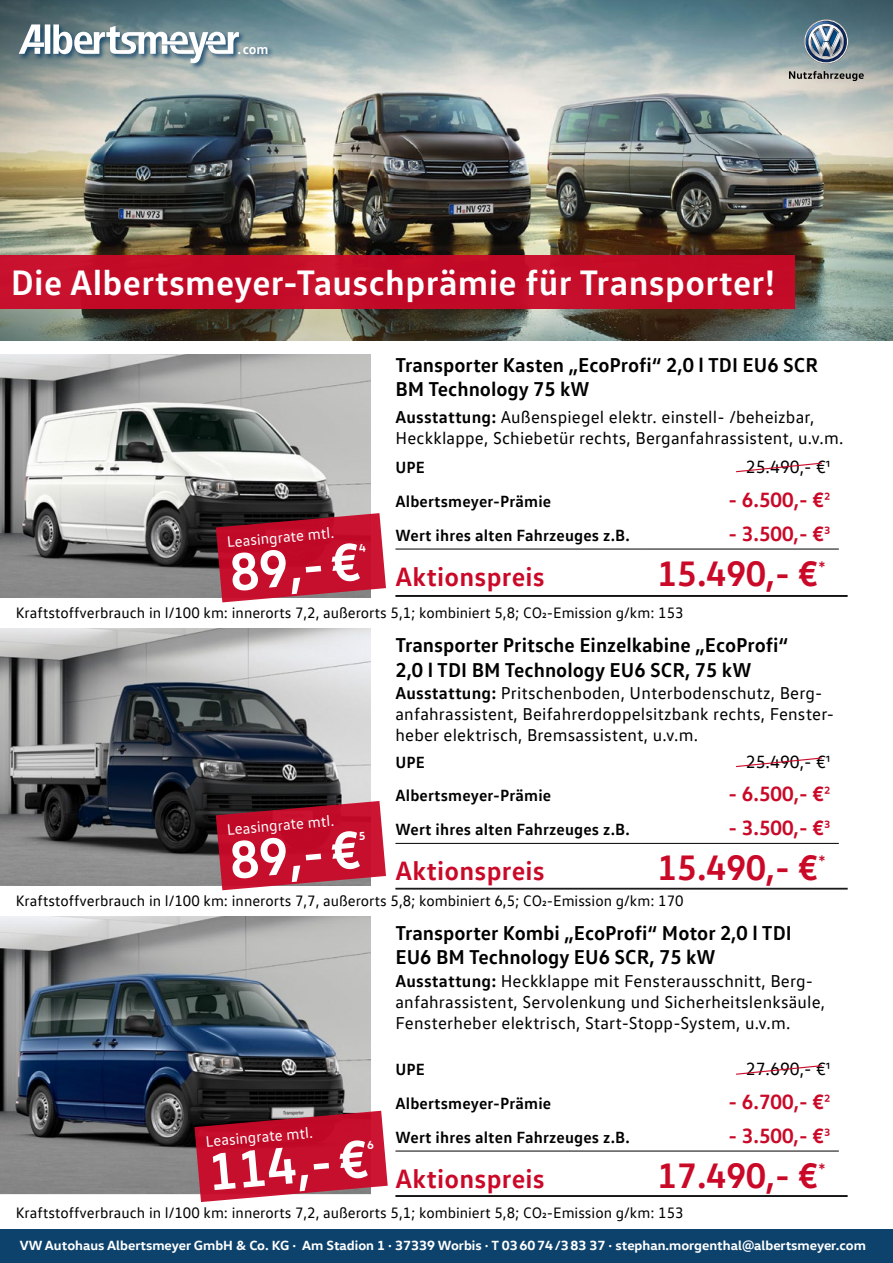
<style>
.page{position:relative;width:893px;height:1263px;background:#fff}
.page>*{position:absolute;margin:0;border:0;box-sizing:border-box;transform-origin:0 0}
.t1{font:700 53.4px "VW Text";color:#fff}
.t2{font:700 36px "VW Text";letter-spacing:.01em;color:#fff}
.t3{font:700 36px "VW Text";color:#ca0928}
.t4{font:700 27px "VW Text";letter-spacing:.01em;color:#ca0928}
.t5{font:700 21px "VW Text";color:#ca0928}
.t6{font:700 20.4px/24.6px "VW Text";color:#000}
.t7{font:18px "VW Text";color:#000}
.t8{font:17.55px/21px "VW Text";letter-spacing:.01em;color:#000}
.t9{font:700 16.5px "VW Text";letter-spacing:.01em;color:#000}
.t10{font:15.45px "VW Text";color:#fff}
.t11{font:15.3px "VW Text";color:#000}
.t12{font:700 14.25px "VW Text";color:#fff}
.t13{font:700 13.5px "VW Head";color:#fff}
.s1{font-weight:700}
.s2{font-weight:400}
</style>
<div class="page">
<div style="left:0;top:1229px;width:893px;height:34px;background:#0d426c"></div>
<img style="left:0;top:0;width:893px;height:340px">
<img style="left:0;top:354px;width:370px;height:243px">
<img style="left:0;top:628px;width:370px;height:257px">
<img style="left:0;top:916px;width:370px;height:278px">
<svg style="left:789px;top:71px;width:75px;height:10px"></svg>
<svg style="left:803px;top:19px;width:46px;height:45px;background:#7a8d9e"></svg>
<hr style="left:395px;top:549px;width:246px;height:1px;background:#000">
<hr style="left:641px;top:549px;width:198px;height:1px;background:#000">
<hr style="left:395px;top:843px;width:246px;height:1px;background:#000">
<hr style="left:641px;top:843px;width:198px;height:1px;background:#000">
<hr style="left:395px;top:1151px;width:246px;height:1px;background:#000">
<hr style="left:641px;top:1151px;width:198px;height:1px;background:#000">
<svg style="left:736px;top:462px;width:86px;height:11px"></svg>
<svg style="left:736px;top:757px;width:86px;height:11px"></svg>
<svg style="left:736px;top:1065px;width:86px;height:10px"></svg>
<hr style="left:395px;top:888px;width:453px;height:1px;background:#000">
<hr style="left:395px;top:889px;width:453px;height:1px;background:#000">
<hr style="left:395px;top:1195px;width:453px;height:1px;background:#000">
<hr style="left:395px;top:1196px;width:453px;height:1px;background:#000">
<hr style="left:395px;top:595px;width:453px;height:1px;background:#000">
<hr style="left:395px;top:596px;width:453px;height:1px;background:#000">
<div style="left:18px;top:24px;width:256px;height:46px;background:#003865;opacity:.75"></div>
<svg style="left:19px;top:24px;width:220px;height:39px"></svg>
<div style="left:0;top:255px;width:795px;height:54px;background:#c30b27"></div>
<svg style="left:216px;top:513px;width:170px;height:89px;background:#b8223a"></svg>
<svg style="left:216px;top:801px;width:170px;height:89px;background:#b8233b"></svg>
<svg style="left:194px;top:1111px;width:194px;height:91px;background:#bc2941"></svg>
<p class="t12" style="left:237px;top:39px;width:33px">.com</p>
<h2 class="t2" style="left:11px;top:259px;width:766px">Die Albertsmeyer-Tauschprämie für Transporter!</h2>
<p class="t6" style="left:395px;top:351px;width:424px">Transporter Kasten „EcoProfi“ 2,0 l TDI EU6 SCR<br>BM Technology 75 kW</p>
<p class="t10" style="left:226px;top:532px;width:109px;rotate:-5deg">Leasingrate mtl.</p>
<h1 class="t1" style="left:227px;top:538px;width:132px;rotate:-5deg">89,-€</h1>
<p class="t8" style="left:395px;top:406px;width:449px"><span class="s1">Ausstattung:</span> Außenspiegel elektr. einstell- /beheizbar,<br>Heckklappe, Schiebetür rechts, Berganfahrassistent, u.v.m.</p>
<p class="t9" style="left:395px;top:457px;width:31px">UPE</p>
<p class="t7" style="left:746px;top:456px;width:86px">25.490,- €1</p>
<p class="t9" style="left:395px;top:490px;width:157px">Albertsmeyer-Prämie</p>
<p class="t5" style="left:728px;top:486px;width:103px">- 6.500,- €<span class="s2">2</span></p>
<p class="t9" style="left:395px;top:524px;width:236px">Wert ihres alten Fahrzeuges z.B.</p>
<p class="t5" style="left:728px;top:520px;width:103px">- 3.500,- €<span class="s2">3</span></p>
<h3 class="t4" style="left:395px;top:559px;width:151px">Aktionspreis</h3>
<h2 class="t3" style="left:657px;top:550px;width:170px">15.490,- €<sup>*</sup></h2>
<p class="t11" style="left:16px;top:603px;width:669px">Kraftstoffverbrauch in l/100 km: innerorts 7,2, außerorts 5,1; kombiniert 5,8; CO2-Emission g/km: 153</p>
<p class="t6" style="left:395px;top:632px;width:394px">Transporter Pritsche Einzelkabine „EcoProfi“<br>2,0 l TDI BM Technology EU6 SCR, 75 kW</p>
<p class="t10" style="left:226px;top:820px;width:109px;rotate:-5deg">Leasingrate mtl.</p>
<h1 class="t1" style="left:227px;top:826px;width:132px;rotate:-5deg">89,-€</h1>
<p class="t8" style="left:395px;top:682px;width:440px"><span class="s1">Ausstattung:</span> Pritschenboden, Unterbodenschutz, Berg&shy;anfahrassistent, Beifahrerdoppelsitzbank rechts, Fenster&shy;heber elektrisch, Bremsassistent, u.v.m.</p>
<p class="t9" style="left:395px;top:751px;width:31px">UPE</p>
<p class="t7" style="left:746px;top:750px;width:86px">25.490,- €1</p>
<p class="t9" style="left:395px;top:785px;width:157px">Albertsmeyer-Prämie</p>
<p class="t5" style="left:728px;top:780px;width:103px">- 6.500,- €<span class="s2">2</span></p>
<p class="t9" style="left:395px;top:818px;width:236px">Wert ihres alten Fahrzeuges z.B.</p>
<p class="t5" style="left:728px;top:814px;width:103px">- 3.500,- €<span class="s2">3</span></p>
<h3 class="t4" style="left:395px;top:853px;width:151px">Aktionspreis</h3>
<h2 class="t3" style="left:657px;top:844px;width:170px">15.490,- €<sup>*</sup></h2>
<p class="t11" style="left:16px;top:891px;width:669px">Kraftstoffverbrauch in l/100 km: innerorts 7,7, außerorts 5,8; kombiniert 6,5; CO2-Emission g/km: 170</p>
<p class="t6" style="left:395px;top:919px;width:398px">Transporter Kombi „EcoProfi“ Motor 2,0 l TDI<br>EU6 BM Technology EU6 SCR, 75 kW</p>
<p class="t10" style="left:205px;top:1132px;width:109px;rotate:-5deg">Leasingrate mtl.</p>
<h1 class="t1" style="left:205px;top:1137px;width:161px;rotate:-5deg">114,-€</h1>
<p class="t8" style="left:395px;top:970px;width:431px"><span class="s1">Ausstattung:</span> Heckklappe mit Fensterausschnitt, Berg&shy;anfahrassistent, Servolenkung und Sicherheitslenksäule,<br>Fensterheber elektrisch, Start-Stopp-System, u.v.m.</p>
<p class="t9" style="left:395px;top:1059px;width:31px">UPE</p>
<p class="t7" style="left:746px;top:1058px;width:86px">27.690,- €1</p>
<p class="t9" style="left:395px;top:1092px;width:157px">Albertsmeyer-Prämie</p>
<p class="t5" style="left:728px;top:1088px;width:103px">- 6.700,- €<span class="s2">2</span></p>
<p class="t9" style="left:395px;top:1126px;width:236px">Wert ihres alten Fahrzeuges z.B.</p>
<p class="t5" style="left:728px;top:1121px;width:103px">- 3.500,- €<span class="s2">3</span></p>
<h3 class="t4" style="left:395px;top:1161px;width:151px">Aktionspreis</h3>
<h2 class="t3" style="left:657px;top:1152px;width:170px">17.490,- €<sup>*</sup></h2>
<p class="t11" style="left:16px;top:1204px;width:669px">Kraftstoffverbrauch in l/100 km: innerorts 7,2, außerorts 5,1; kombiniert 5,8; CO2-Emission g/km: 153</p>
<p class="t13" style="left:20px;top:1237px;width:847px">VW Autohaus Albertsmeyer GmbH &amp; Co. KG · Am Stadion 1 · 37339 Worbis · T 036074/383 37 · stephan.morgenthal@albertsmeyer.com</p>
</div>
